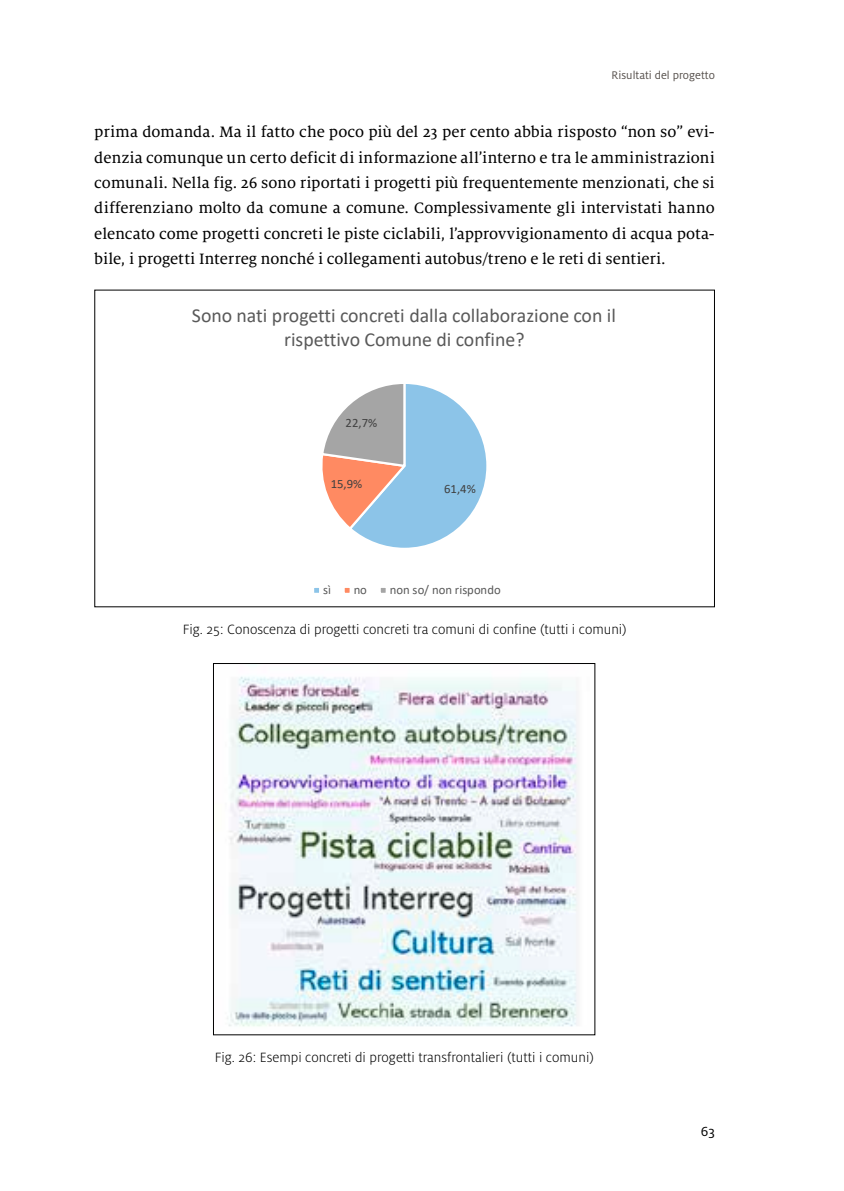
<style>
.page{position:relative;width:844px;height:1191px;background:#fff}
.page>*{position:absolute;margin:0;border:0;box-sizing:border-box;transform-origin:0 0}
.t1{font:19.78px/24.2px "Calibri";color:#595959;text-align:center}
.t2{font:16.62px/25.4px "Milo Serif Pro Text";letter-spacing:-.005em;color:#000;text-align:justify}
.t3{font:300 14.88px "Milo Pro";color:#000}
.t4{font:14.7px "Milo Pro";color:#000}
.t5{font:12.78px "Calibri";color:#595959}
.t6{font:12.78px "Calibri";color:#404040}
.t7{font:12.25px "Milo Pro";color:#57514d}
</style>
<div class="page">
<svg style="left:322px;top:384px;width:165px;height:164px"></svg>
<div style="left:313px;top:587px;width:7px;height:7px;background:#8cc4e8"></div>
<div style="left:312px;top:586px;width:9px;height:9px;border:2px solid #fff"></div>
<div style="left:343px;top:587px;width:7px;height:7px;background:#ff8a62"></div>
<div style="left:342px;top:586px;width:9px;height:9px;border:2px solid #fff"></div>
<div style="left:379px;top:587px;width:7px;height:7px;background:#a5a5a5"></div>
<div style="left:378px;top:586px;width:9px;height:9px;border:2px solid #fff"></div>
<img style="left:227px;top:676px;width:351px;height:351px">
<div style="left:213px;top:663px;width:382px;height:372px;border:1px solid #000"></div>
<p class="t7" style="left:611px;top:69px;width:105px">Risultati del progetto</p>
<p class="t2" style="left:94px;top:119px;width:622px">prima domanda. Ma il fatto che poco più del 23 per cento abbia risposto “non so” evi&shy;denzia comunque un certo deficit di informazione all’interno e tra le amministrazioni comunali. Nella fig. 26 sono riportati i progetti più frequentemente menzionati, che si differenziano molto da comune a comune. Complessivamente gli intervistati hanno elencato come progetti concreti le piste ciclabili, l’approvvigionamento di acqua pota&shy;bile, i progetti Interreg nonché i collegamenti autobus/treno e le reti di sentieri.</p>
<p class="t1" style="left:192px;top:303px;width:425px">Sono nati progetti concreti dalla collaborazione con il rispettivo Comune di confine?</p>
<p class="t6" style="left:345px;top:414px;width:33px">22,7%</p>
<p class="t6" style="left:331px;top:474px;width:33px">15,9%</p>
<p class="t6" style="left:444px;top:480px;width:33px">61,4%</p>
<p class="t5" style="left:323px;top:581px;width:9px">sì</p>
<p class="t5" style="left:353px;top:581px;width:15px">no</p>
<p class="t5" style="left:389px;top:581px;width:112px">non so/ non rispondo</p>
<p class="t3" style="left:183px;top:621px;width:445px">Fig. 25: Conoscenza di progetti concreti tra comuni di confine (tutti i comuni)</p>
<p class="t3" style="left:215px;top:1049px;width:380px">Fig. 26: Esempi concreti di progetti transfrontalieri (tutti i comuni)</p>
<p class="t4" style="left:700px;top:1122px;width:16px">63</p>
</div>
